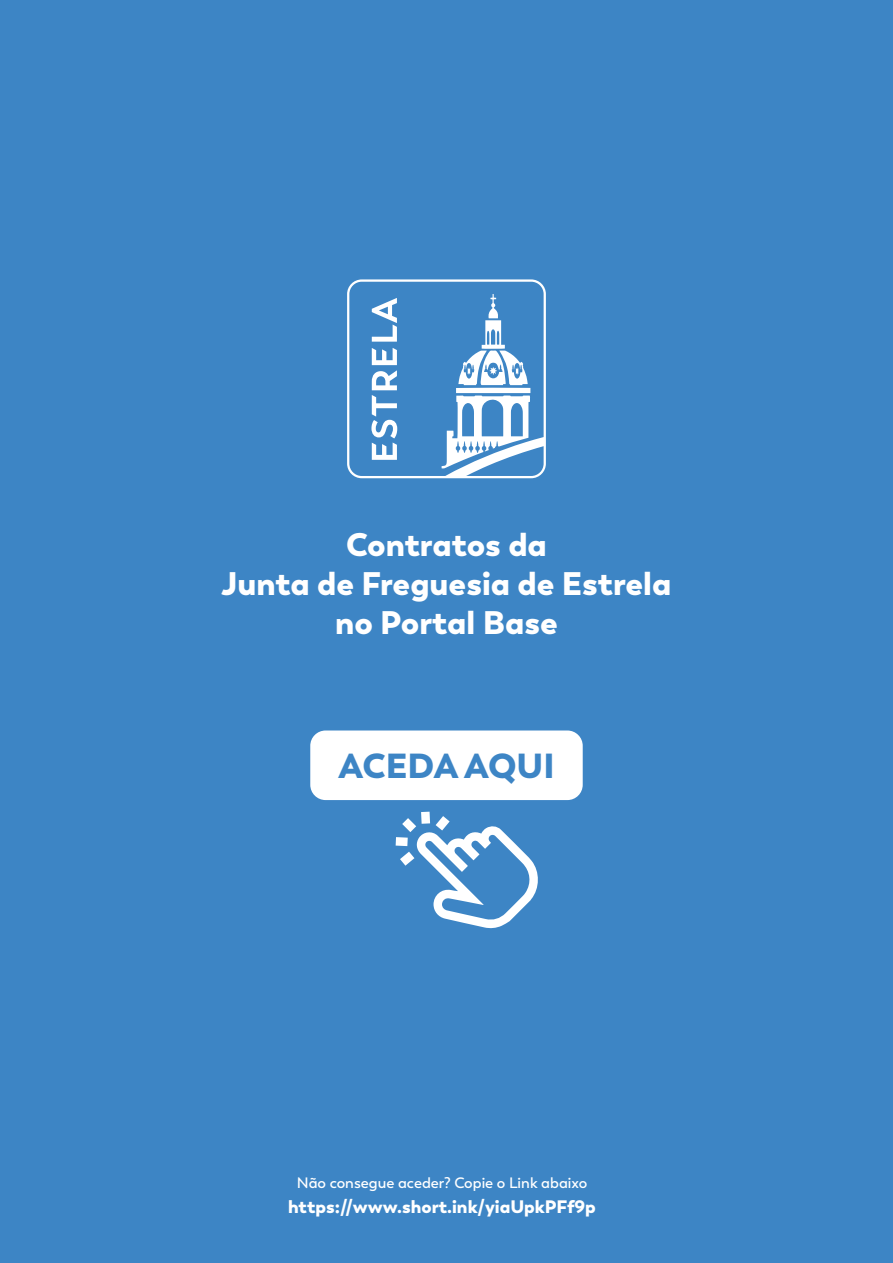
<style>
.page{position:relative;width:893px;height:1263px;background:#3d85c5}
.page>*{position:absolute;margin:0;border:0;box-sizing:border-box;transform-origin:0 0}
.t1{font:900 34.65px "Trenda";color:#3d85c5}
.t2{font:900 32.55px/39px "Trenda";color:#fff;text-align:center}
.t3{font:900 18px "Trenda";color:#fff}
.t4{font:600 15px "Trenda";color:#fff}
</style>
<div class="page">
<div style="left:310px;top:730px;width:273px;height:70px;background:#fff;border-radius:15px"></div>
<svg style="left:347px;top:279px;width:199px;height:199px"></svg>
<div style="left:396px;top:837px;width:12px;height:9px;background:#fff"></div>
<svg style="left:400px;top:816px;width:138px;height:113px"></svg>
<div style="left:421px;top:812px;width:9px;height:12px;background:#fff"></div>
<p class="t2" style="left:222px;top:525px;width:451px">Contratos da<br>Junta de Freguesia de Estrela no Portal Base</p>
<p class="t1" style="left:339px;top:744px;width:218px">ACEDA AQUI</p>
<p class="t4" style="left:297px;top:1173px;width:292px">Não consegue aceder? Copie o Link abaixo</p>
<p class="t3" style="left:288px;top:1195px;width:309px">https://www.short.ink/yiaUpkPFf9p</p>
</div>
